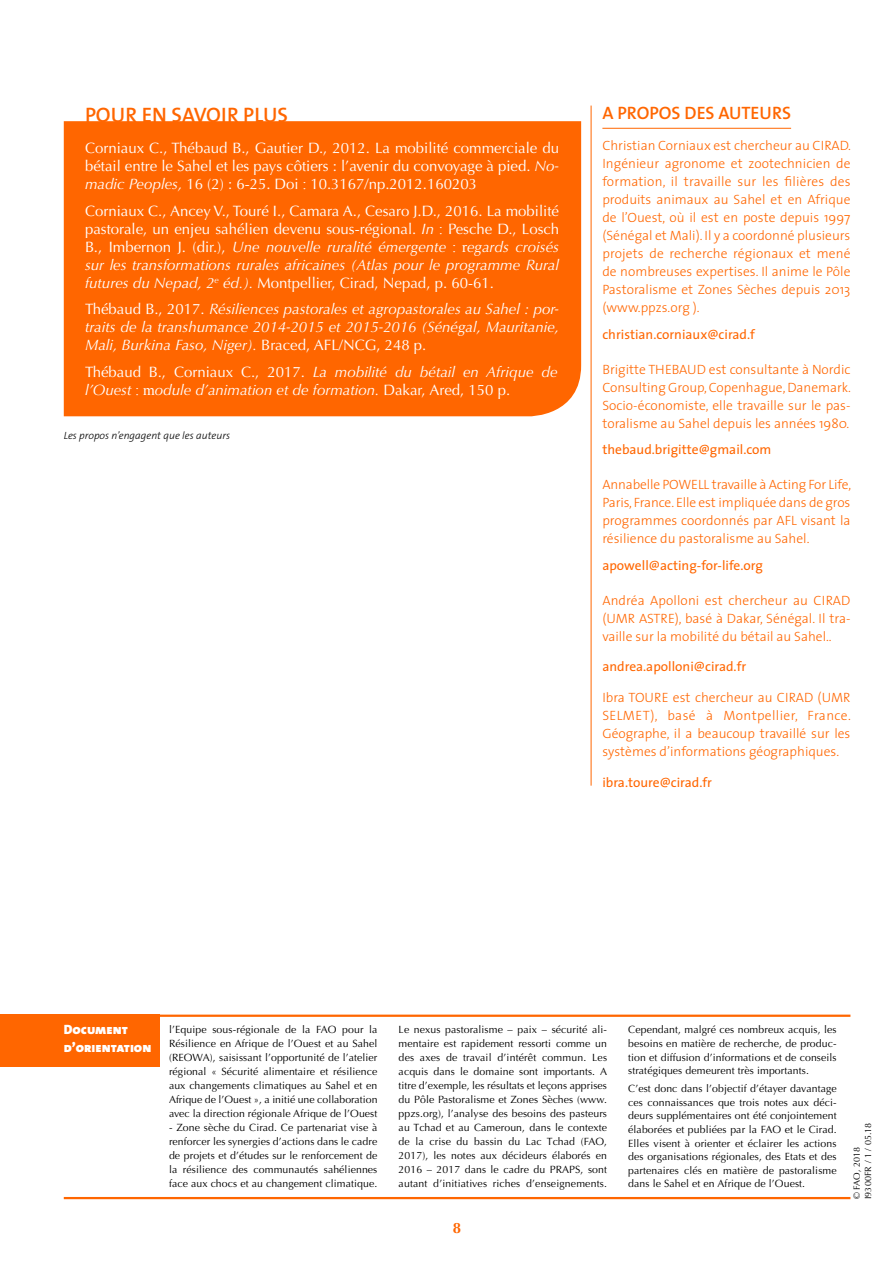
<style>
.page{position:relative;width:893px;height:1263px;background:#fff}
.page>*{position:absolute;margin:0;border:0;box-sizing:border-box;transform-origin:0 0}
.t1{font:600 21px "The Sans";color:#f60}
.t2{font:600 18px "The Sans";color:#f60}
.t3{font:15px/18px "Optima";color:#fff;text-align:justify}
.t4{font:italic 15px/18px "Optima";color:#fff;text-align:justify}
.t5{font:700 15px "Optima";color:#f60}
.t6{font:300 13.5px/18px "The Sans";color:#f60;text-align:justify}
.t7{font:13.5px "The Sans";color:#f60}
.t8{font:13.5px/18px "The Sans Black Caps";color:#fff}
.t9{font:10.5px/14px "Optima";letter-spacing:.01em;color:#000;text-align:justify}
.t10{font:italic 300 10.5px "The Sans";color:#000}
.t11{font:9px/11.2px "Optima";letter-spacing:.01em;color:#000}
.s1{font-style:italic}
.s2{font-family:"Times New Roman"}
.s3{font-style:normal}
.s4{font-family:"Times New Roman";font-style:normal}
</style>
<div class="page">
<div style="left:64px;top:121px;width:517px;height:295px;background:#f60"></div>
<hr style="left:591px;top:106px;width:1px;height:680px;background:#f60">
<hr style="left:64px;top:1197px;width:786px;height:2px;background:#f60">
<hr style="left:64px;top:1014px;width:786px;height:3px;background:#f60">
<div style="left:0;top:1014px;width:159px;height:53px;background:#f60"></div>
<hr style="left:602px;top:128px;width:189px;height:1px;background:#f60">
<h1 class="t1" style="left:85px;top:97px;width:205px">POUR EN SAVOIR PLUS</h1>
<h3 class="t3" style="left:85px;top:140px;width:476px">Corniaux C., Thébaud B., Gautier D., 2012. La mobilité commerciale du bétail entre le Sahel et les pays côtiers : l’avenir du convoyage à pied. <span class="s1">No&shy;madic Peoples,</span> 16 (2) : 6-25. Doi <span class="s2">:</span> 10.3167/np.2012.160203</h3>
<p class="t3" style="left:85px;top:202px;width:476px">Corniaux C., Ancey V., Touré I., Camara A., Cesaro J.D., 2016. La mobilité pastorale, un enjeu sahélien devenu sous-régional. <span class="s1">In</span> <span class="s2">:</span> Pesche D., Losch B., Imbernon J. (dir.), <span class="s1">Une nouvelle ruralité émergente</span> <span class="s2">: r</span><span class="s1">egards croisés sur les transformations rurales africaines (Atlas pour le programme Rural futures du Nepad, 2</span><sup>e</sup> <span class="s1">éd.).</span> Montpellier, Cirad, Nepad, p. 60-61.</p>
<h3 class="t4" style="left:85px;top:300px;width:476px"><span class="s3">Thébaud B., 2017.</span> Résiliences pastorales et agropastorales au Sahel : por&shy;traits de la transhumance 2014-2015 et 2015-2016 (Sénégal, Mauritanie, Mali, Burkina Faso, Niger). <span class="s3">Braced, AFL/NCG, 248 p.</span></h3>
<h3 class="t4" style="left:85px;top:363px;width:474px"><span class="s3">Thébaud B., Corniaux C., 2017.</span> La mobilité du bétail en Afrique de l’Ouest <span class="s4">: m</span>odule d’animation et de formation. <span class="s3">Dakar, Ared, 150 p.</span></h3>
<p class="t10" style="left:64px;top:427px;width:168px">Les propos n’engagent que les auteurs</p>
<h2 class="t2" style="left:602px;top:98px;width:190px">A PROPOS DES AUTEURS</h2>
<p class="t6" style="left:602px;top:136px;width:250px">Christian Corniaux est chercheur au CIRAD.<br>Ingénieur agronome et zootechnicien de formation, il travaille sur les filières des produits animaux au Sahel et en Afrique de l’Ouest, où il est en poste depuis 1997 (Sénégal et Mali). Il y a coordonné plusieurs projets de recherche régionaux et mené de nombreuses expertises. Il anime le Pôle Pastoralisme et Zones Sèches depuis 2013 (www.ppzs.org ).</p>
<p class="t7" style="left:602px;top:323px;width:154px">christian.corniaux@cirad.f</p>
<p class="t6" style="left:602px;top:360px;width:250px">Brigitte THEBAUD est consultante à Nordic Consulting Group, Copenhague, Danemark.<br>Socio-économiste, elle travaille sur le pas&shy;toralisme au Sahel depuis les années 1980.</p>
<p class="t7" style="left:602px;top:438px;width:170px">thebaud.brigitte@gmail.com</p>
<p class="t6" style="left:602px;top:475px;width:250px">Annabelle POWELL travaille à Acting For Life, Paris, France. Elle est impliquée dans de gros programmes coordonnés par AFL visant la résilience du pastoralisme au Sahel.</p>
<p class="t7" style="left:602px;top:554px;width:162px">apowell@acting-for-life.org</p>
<p class="t6" style="left:602px;top:591px;width:250px">Andréa Apolloni est chercheur au CIRAD (UMR ASTRE), basé à Dakar, Sénégal. Il tra&shy;vaille sur la mobilité du bétail au Sahel..</p>
<p class="t7" style="left:602px;top:656px;width:145px">andrea.apolloni@cirad.fr</p>
<p class="t6" style="left:602px;top:688px;width:250px">Ibra TOURE est chercheur au CIRAD (UMR SELMET), basé à Montpellier, France.<br>Géographe, il a beaucoup travaillé sur les systèmes d’informations géographiques.</p>
<p class="t7" style="left:602px;top:771px;width:111px">ibra.toure@cirad.fr</p>
<p class="t8" style="left:64px;top:1020px;width:89px">Document d’orientation</p>
<p class="t9" style="left:169px;top:1023px;width:210px">l’Equipe sous-régionale de la FAO pour la Résilience en Afrique de l’Ouest et au Sahel (REOWA), saisissant l’opportunité de l’atelier régional « Sécurité alimentaire et résilience aux changements climatiques au Sahel et en Afrique de l’Ouest », a initié une collaboration avec la direction régionale Afrique de l’Ouest</p>
<p class="t9" style="left:169px;top:1121px;width:210px">- Zone sèche du Cirad. Ce partenariat vise à renforcer les synergies d’actions dans le cadre de projets et d’études sur le renforcement de la résilience des communautés sahéliennes face aux chocs et au changement climatique.</p>
<p class="t9" style="left:399px;top:1023px;width:210px">Le nexus pastoralisme – paix – sécurité ali&shy;mentaire est rapidement ressorti comme un des axes de travail d’intérêt commun. Les acquis dans le domaine sont importants. A titre d’exemple, les résultats et leçons apprises du Pôle Pastoralisme et Zones Sèches (www. ppzs.org), l’analyse des besoins des pasteurs au Tchad et au Cameroun, dans le contexte de la crise du bassin du Lac Tchad (FAO, 2017), les notes aux décideurs élaborés en 2016 – 2017 dans le cadre du PRAPS, sont autant d’initiatives riches d’enseignements.</p>
<p class="t9" style="left:628px;top:1023px;width:210px">Cependant, malgré ces nombreux acquis, les besoins en matière de recherche, de produc&shy;tion et diffusion d’informations et de conseils stratégiques demeurent très importants.</p>
<p class="t9" style="left:628px;top:1082px;width:210px">C’est donc dans l’objectif d’étayer davantage ces connaissances que trois notes aux déci&shy;deurs supplémentaires ont été conjointement élaborées et publiées par la FAO et le Cirad.<br>Elles visent à orienter et éclairer les actions des organisations régionales, des Etats et des partenaires clés en matière de pastoralisme dans le Sahel et en Afrique de l’Ouest.</p>
<h3 class="t5" style="left:453px;top:1219px;width:10px">8</h3>
<p class="t11" style="left:851px;top:1199px;width:78px;rotate:-90deg">© FAO, 2018<br>I9300FR / 1 / 05.18</p>
</div>
